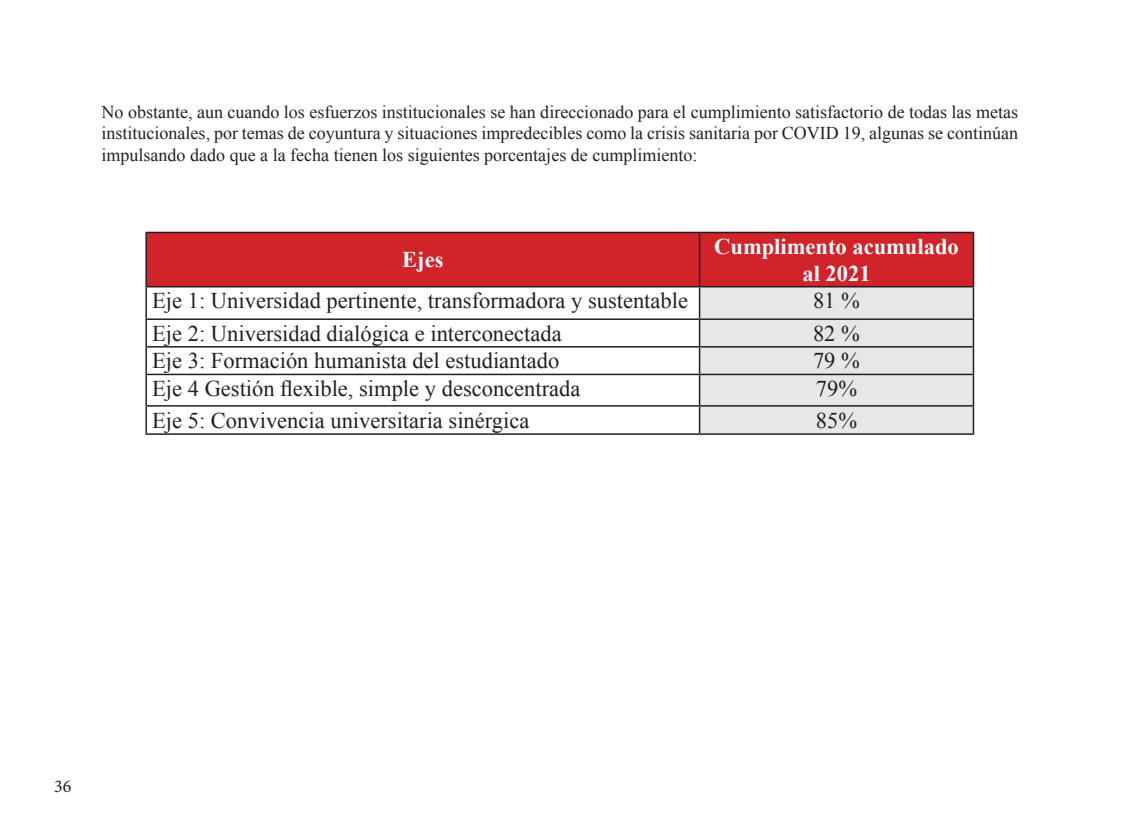
<style>
.page{position:relative;width:1124px;height:832px;background:#fff}
.page>*{position:absolute;margin:0;border:0;box-sizing:border-box;transform-origin:0 0}
.t1{font:22.5px "Times New Roman";color:#231f20}
.t2{font:700 22.5px/27px "Times New Roman";color:#fff;text-align:center}
.t3{font:18px/21.6px "Times New Roman";color:#231f20;text-align:justify}
.t4{font:18px "Minion Pro";color:#231f20}
</style>
<div class="page">
<div style="left:147px;top:233px;width:825px;height:53px;background:#d1232a"></div>
<div style="left:700px;top:287px;width:272px;height:146px;background:#e6e7e9"></div>
<hr style="left:145px;top:232px;width:554px;height:1px;background:#231f20">
<hr style="left:145px;top:233px;width:2px;height:53px;background:#231f20">
<hr style="left:699px;top:232px;width:275px;height:1px;background:#231f20">
<hr style="left:698px;top:233px;width:2px;height:53px;background:#231f20">
<hr style="left:972px;top:233px;width:2px;height:53px;background:#231f20">
<hr style="left:145px;top:286px;width:554px;height:1px;background:#231f20">
<hr style="left:145px;top:287px;width:2px;height:31px;background:#231f20">
<hr style="left:699px;top:286px;width:275px;height:1px;background:#231f20">
<hr style="left:698px;top:287px;width:2px;height:31px;background:#231f20">
<hr style="left:972px;top:287px;width:2px;height:31px;background:#231f20">
<hr style="left:145px;top:318px;width:554px;height:2px;background:#231f20">
<hr style="left:145px;top:320px;width:2px;height:26px;background:#231f20">
<hr style="left:699px;top:318px;width:275px;height:2px;background:#231f20">
<hr style="left:698px;top:320px;width:2px;height:26px;background:#231f20">
<hr style="left:972px;top:320px;width:2px;height:26px;background:#231f20">
<hr style="left:145px;top:346px;width:554px;height:1px;background:#231f20">
<hr style="left:145px;top:347px;width:2px;height:27px;background:#231f20">
<hr style="left:699px;top:346px;width:275px;height:1px;background:#231f20">
<hr style="left:698px;top:347px;width:2px;height:27px;background:#231f20">
<hr style="left:972px;top:347px;width:2px;height:27px;background:#231f20">
<hr style="left:145px;top:374px;width:554px;height:1px;background:#231f20">
<hr style="left:145px;top:375px;width:2px;height:30px;background:#231f20">
<hr style="left:699px;top:374px;width:275px;height:1px;background:#231f20">
<hr style="left:698px;top:375px;width:2px;height:30px;background:#231f20">
<hr style="left:972px;top:375px;width:2px;height:30px;background:#231f20">
<hr style="left:145px;top:405px;width:554px;height:1px;background:#231f20">
<hr style="left:145px;top:406px;width:2px;height:27px;background:#231f20">
<hr style="left:699px;top:405px;width:275px;height:1px;background:#231f20">
<hr style="left:698px;top:406px;width:2px;height:27px;background:#231f20">
<hr style="left:972px;top:406px;width:2px;height:27px;background:#231f20">
<hr style="left:145px;top:433px;width:554px;height:2px;background:#231f20">
<hr style="left:699px;top:433px;width:275px;height:2px;background:#231f20">
<p class="t3" style="left:102px;top:101px;width:917px">No obstante, aun cuando los esfuerzos institucionales se han direccionado para el cumplimiento satisfactorio de todas las metas institucionales, por temas de coyuntura y situaciones impredecibles como la crisis sanitaria por COVID 19, algunas se continúan impulsando dado que a la fecha tienen los siguientes porcentajes de cumplimiento:</p>
<p class="t2" style="left:402px;top:246px;width:43px">Ejes</p>
<p class="t2" style="left:714px;top:232px;width:246px">Cumplimento acumulado al 2021</p>
<p class="t1" style="left:152px;top:286px;width:537px">Eje 1: Universidad pertinente, transformadora y sustentable</p>
<p class="t1" style="left:812px;top:286px;width:48px">81 %</p>
<p class="t1" style="left:152px;top:318px;width:411px">Eje 2: Universidad dialógica e interconectada</p>
<p class="t1" style="left:812px;top:318px;width:48px">82 %</p>
<p class="t1" style="left:152px;top:346px;width:408px">Eje 3: Formación humanista del estudiantado</p>
<p class="t1" style="left:812px;top:346px;width:48px">79 %</p>
<p class="t1" style="left:152px;top:373px;width:430px">Eje 4 Gestión flexible, simple y desconcentrada</p>
<p class="t1" style="left:815px;top:373px;width:43px">79%</p>
<p class="t1" style="left:152px;top:405px;width:378px">Eje 5: Convivencia universitaria sinérgica</p>
<p class="t1" style="left:815px;top:405px;width:43px">85%</p>
<p class="t4" style="left:54px;top:774px;width:19px">36</p>
</div>
